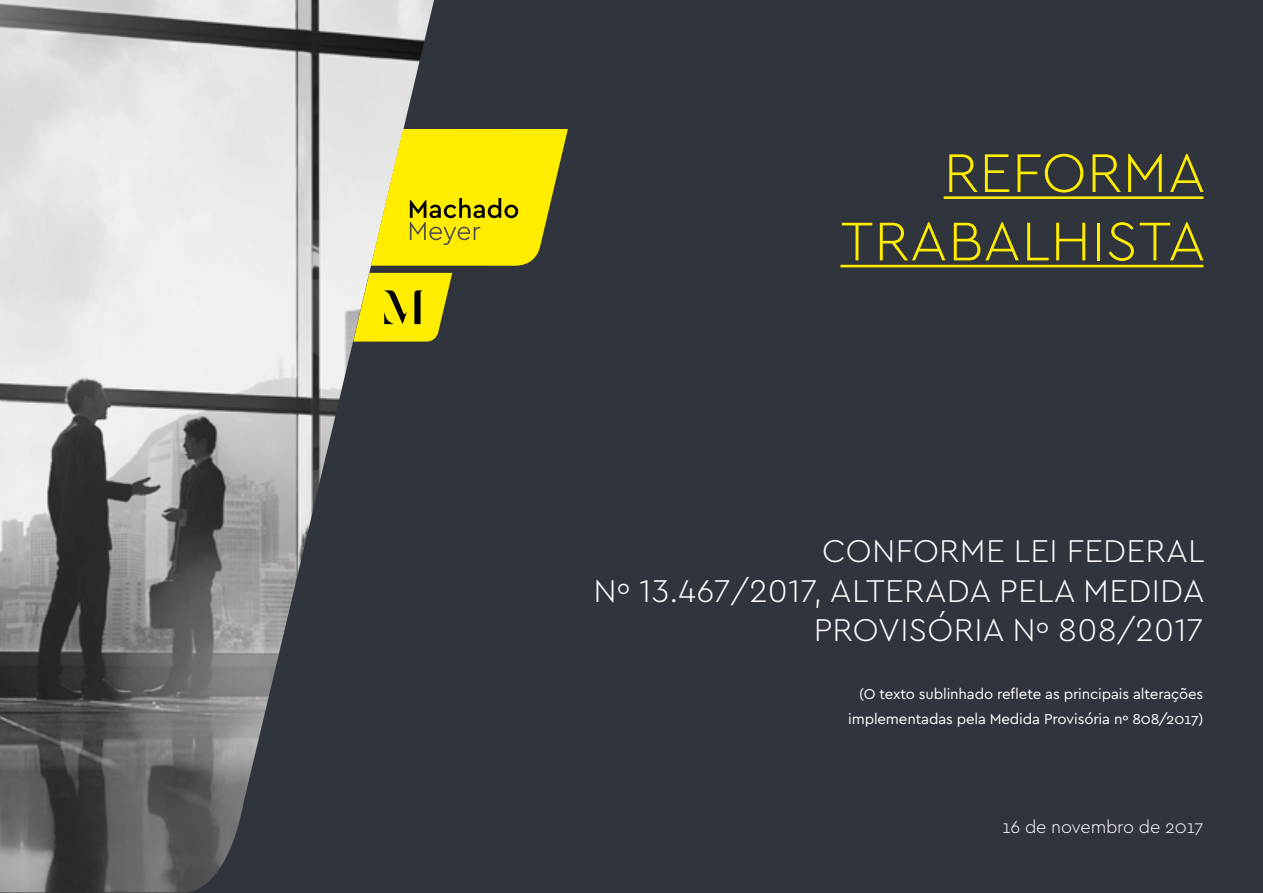
<style>
.page{position:relative;width:1263px;height:893px;background:#30343c}
.page>*{position:absolute;margin:0;border:0;box-sizing:border-box;transform-origin:0 0}
.t1{font:300 57px/68.4px "Cera";letter-spacing:.01em;color:#ffed00;text-align:right}
.t2{font:300 33px/39.6px "Cera";letter-spacing:.01em;color:#fff;text-align:right}
.t3{font:300 18px "Cera";letter-spacing:-.01em;color:#fff}
.t4{font:15px/25.2px "Cera";letter-spacing:-.01em;color:#fff;text-align:right}
</style>
<div class="page">
<img style="left:0;top:0;width:434px;height:892px">
<svg style="left:371px;top:129px;width:197px;height:137px;background:#e2d418"></svg>
<svg style="left:353px;top:273px;width:99px;height:69px;background:#d9cc17"></svg>
<hr style="left:944px;top:196px;width:259px;height:3px;background:#ffed00">
<hr style="left:840px;top:265px;width:363px;height:2px;background:#ffed00">
<h1 class="t1" style="left:840px;top:136px;width:367px">REFORMA<br>TRABALHISTA</h1>
<h2 class="t2" style="left:593px;top:530px;width:613px">CONFORME LEI FEDERAL<br>Nº 13.467/2017, ALTERADA PELA MEDIDA<br>PROVISÓRIA Nº 808/2017</h2>
<p class="t4" style="left:848px;top:681px;width:357px">(O texto sublinhado reflete as principais alterações implementadas pela Medida Provisória nº 808/2017)</p>
<p class="t3" style="left:1002px;top:815px;width:203px">16 de novembro de 2017</p>
</div>
